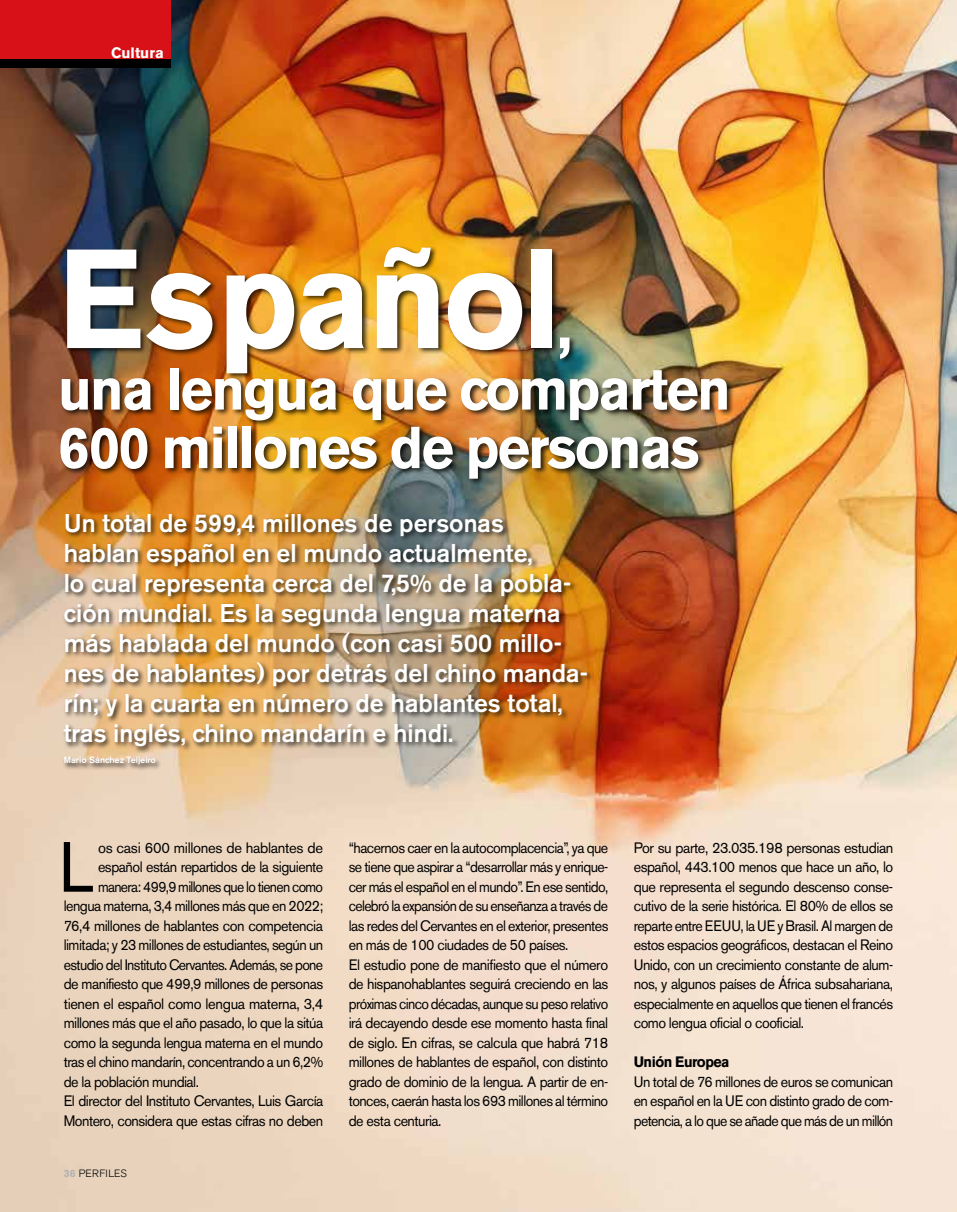
<style>
.page{position:relative;width:957px;height:1212px;background:#fff}
.page>*{position:absolute;margin:0;border:0;box-sizing:border-box;transform-origin:0 0}
.t1{font:700 139.5px "Akzidenz Grotesk BE";letter-spacing:-.03em;color:#fff;scale:.95 1}
.t2{font:70.2px "Akzidenz Grotesk BE";color:#000;scale:.95 1}
.t3{font:700 58.5px/58.5px "Akzidenz Grotesk BE";letter-spacing:-.03em;color:#fff;scale:.95 1}
.t4{font:500 25.5px/30px "Akzidenz Grotesk BE";color:#fff}
.t5{font:15px/19.5px "Akzidenz Grotesk BE";letter-spacing:-.035em;color:#000;scale:.94 1}
.t6{font:15px/19.5px "Akzidenz Grotesk BE";letter-spacing:-.035em;color:#000;text-align:justify;scale:.96 1}
.t7{font:15px/19.5px "Akzidenz Grotesk BE";letter-spacing:-.035em;color:#000;text-align:justify;scale:.95 1}
.t8{font:15px "Akzidenz Grotesk BE";letter-spacing:-.035em;color:#000}
.t9{font:15px "Akzidenz Grotesk BE";letter-spacing:-.035em;color:#000;scale:.93 1}
.t10{font:15px "Akzidenz Grotesk BE";letter-spacing:-.035em;color:#000;scale:.92 1}
.t11{font:700 15px "Akzidenz Grotesk BE";color:#fff}
.t12{font:700 15px "Akzidenz Grotesk BE";letter-spacing:-.035em;color:#000;scale:.95 1}
.t13{font:300 10.5px "Akzidenz Grotesk BE";letter-spacing:.02em;color:#000}
.t14{font:500 9px "Akzidenz Grotesk BE";color:#fff}
.s1{font-size:63px}
.s2{font-weight:700;color:#b3b2b2}
</style>
<div class="page">
<img style="left:0;top:0;width:957px;height:1212px">
<div style="left:0;top:0;width:170px;height:60px;background:#d71117"></div>
<div style="left:0;top:60px;width:170px;height:8px;background:#000"></div>
<div style="left:59px;top:246px;width:675px;height:240px;background:#000;opacity:.75"></div>
<div style="left:63px;top:512px;width:531px;height:260px;background:#000;opacity:.75"></div>
<p class="t11" style="left:96px;top:40px;width:69px">Cuidados</p>
<p class="t11" style="left:111px;top:44px;width:54px">Cultura</p>
<h1 class="t1" style="left:58px;top:219px;width:542px">Español<span class="s1">,</span></h1>
<h3 class="t3" style="left:58px;top:360px;width:709px">una lengua que comparten<br>600 millones de personas</h3>
<p class="t4" style="left:64px;top:507px;width:526px">Un total de 599,4 millones de personas<br>hablan español en el mundo actualmente,<br>lo cual representa cerca del 7,5% de la pobla&shy;ción mundial. Es la segunda lengua materna más hablada del mundo (con casi 500 millo&shy;nes de hablantes) por detrás del chino manda&shy;rín; y la cuarta en número de hablantes total, tras inglés, chino mandarín e hindi.</p>
<p class="t14" style="left:64px;top:754px;width:94px">Mario Sánchez Teijeiro</p>
<h2 class="t2" style="left:59px;top:825px;width:38px">L</h2>
<p class="t8" style="left:98px;top:838px;width:226px">os casi 600 millones de hablantes de</p>
<p class="t7" style="left:98px;top:857px;width:239px">español están repartidos de la siguiente</p>
<p class="t10" style="left:98px;top:877px;width:246px">manera: 499,9 millones que lo tienen como</p>
<p class="t5" style="left:64px;top:896px;width:278px">lengua materna, 3,4 millones más que en 2022;</p>
<p class="t6" style="left:64px;top:916px;width:271px">76,4 millones de hablantes con competencia</p>
<p class="t5" style="left:64px;top:935px;width:277px">limitada; y 23 millones de estudiantes, según un</p>
<p class="t9" style="left:64px;top:955px;width:280px">estudio del Instituto Cervantes. Además, se pone</p>
<p class="t7" style="left:64px;top:974px;width:275px">de manifiesto que 499,9 millones de personas</p>
<p class="t8" style="left:64px;top:994px;width:261px">tienen el español como lengua materna, 3,4</p>
<p class="t7" style="left:64px;top:1013px;width:275px">millones más que el año pasado, lo que la sitúa</p>
<p class="t7" style="left:64px;top:1033px;width:275px">como la segunda lengua materna en el mundo</p>
<p class="t5" style="left:64px;top:1052px;width:278px">tras el chino mandarín, concentrando a un 6,2%</p>
<p class="t7" style="left:64px;top:1072px;width:144px">de la población mundial.</p>
<p class="t7" style="left:64px;top:1091px;width:275px">El director del Instituto Cervantes, Luis García</p>
<p class="t7" style="left:64px;top:1111px;width:275px">Montero, considera que estas cifras no deben</p>
<p class="t13" style="left:64px;top:1167px;width:65px"><span class="s2">36</span> PERFILES</p>
<p class="t5" style="left:349px;top:838px;width:278px">“hacernos caer en la autocomplacencia”, ya que se tiene que aspirar a “desarrollar más y enrique&shy;cer más el español en el mundo”. En ese sentido, celebró la expansión de su enseñanza a través de las redes del Cervantes en el exterior, presentes en más de 100 ciudades de 50 países.<br>El estudio pone de manifiesto que el número de hispanohablantes seguirá creciendo en las próximas cinco décadas, aunque su peso relativo irá decayendo desde ese momento hasta final de siglo. En cifras, se calcula que habrá 718 millones de hablantes de español, con distinto grado de dominio de la lengua. A partir de en&shy;tonces, caerán hasta los 693 millones al término de esta centuria.</p>
<p class="t6" style="left:634px;top:838px;width:272px">Por su parte, 23.035.198 personas estudian español, 443.100 menos que hace un año, lo que representa el segundo descenso conse&shy;cutivo de la serie histórica. El 80% de ellos se reparte entre EEUU, la UE y Brasil. Al margen de estos espacios geográficos, destacan el Reino Unido, con un crecimiento constante de alum&shy;nos, y algunos países de África subsahariana, especialmente en aquellos que tienen el francés como lengua oficial o cooficial.</p>
<p class="t12" style="left:634px;top:1053px;width:102px">Unión Europea</p>
<p class="t7" style="left:634px;top:1072px;width:275px">Un total de 76 millones de euros se comunican en español en la UE con distinto grado de com&shy;petencia, a lo que se añade que más de un millón</p>
</div>
